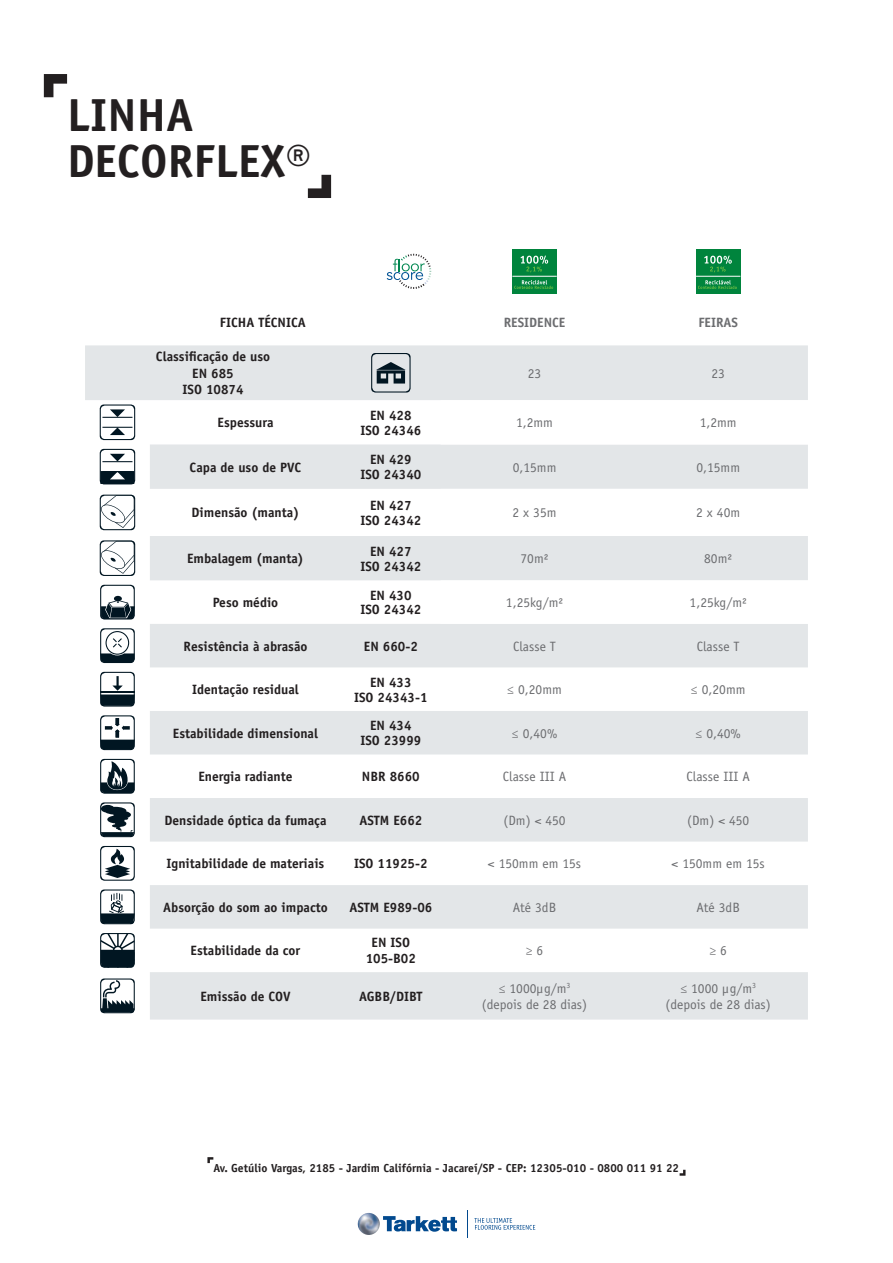
<style>
.page{position:relative;width:893px;height:1263px;background:#fff}
.page>*{position:absolute;margin:0;border:0;box-sizing:border-box;transform-origin:0 0}
.t1{font:700 46.5px/46.5px "Officina Sans Std";color:#231f20}
.t2{font:700 13.5px/14.9px "Officina Sans Std";color:#231f20;text-align:center}
.t3{font:13.5px/16.2px "Officina Sans Std";color:#6c6d70;text-align:center}
.t4{font:700 13.5px "Officina Sans Std";color:#6c6d70}
.t5{font:700 11.7px "Officina Sans Std";color:#231f20}
.s1{font-weight:400}
</style>
<div class="page">
<svg style="left:383px;top:1216px;width:74px;height:16px"></svg>
<svg style="left:474px;top:1218px;width:61px;height:12px"></svg>
<img style="left:358px;top:1213px;width:22px;height:22px;border-radius:11px">
<svg style="left:467px;top:1210px;width:1px;height:28px"></svg>
<svg style="left:308px;top:175px;width:23px;height:23px"></svg>
<svg style="left:44px;top:74px;width:23px;height:23px"></svg>
<svg style="left:680px;top:1170px;width:5px;height:6px"></svg>
<svg style="left:207px;top:1157px;width:6px;height:6px"></svg>
<svg style="left:85px;top:345px;width:723px;height:674px;fill:#e3e6e8"></svg>
<svg style="left:441px;top:400px;width:367px;height:224px"></svg>
<svg style="left:387px;top:254px;width:45px;height:35px"></svg>
<svg style="left:512px;top:249px;width:229px;height:45px"></svg>
<svg style="left:371px;top:353px;width:40px;height:39px;background:#969fa4"></svg>
<svg style="left:100px;top:404px;width:35px;height:36px"></svg>
<hr style="left:102px;top:427px;width:30px;height:1px;background:#011622">
<hr style="left:102px;top:417px;width:30px;height:1px;background:#011622">
<svg style="left:100px;top:449px;width:35px;height:35px"></svg>
<hr style="left:102px;top:471px;width:30px;height:1px;background:#011622">
<hr style="left:102px;top:461px;width:30px;height:1px;background:#011622">
<svg style="left:100px;top:495px;width:35px;height:35px"></svg>
<svg style="left:100px;top:540px;width:35px;height:36px"></svg>
<svg style="left:100px;top:585px;width:35px;height:34px"></svg>
<svg style="left:100px;top:628px;width:35px;height:35px"></svg>
<svg style="left:100px;top:672px;width:35px;height:34px"></svg>
<svg style="left:100px;top:715px;width:35px;height:35px"></svg>
<svg style="left:100px;top:759px;width:35px;height:35px"></svg>
<svg style="left:100px;top:802px;width:35px;height:35px"></svg>
<svg style="left:100px;top:846px;width:35px;height:35px"></svg>
<svg style="left:100px;top:889px;width:35px;height:35px"></svg>
<svg style="left:100px;top:933px;width:35px;height:35px"></svg>
<svg style="left:100px;top:978px;width:35px;height:35px"></svg>
<h1 class="t1" style="left:67px;top:91px;width:246px">LINHA<br>DECORFLEX<span class="s1">®</span></h1>
<p class="t2" style="left:220px;top:315px;width:87px">FICHA TÉCNICA</p>
<p class="t4" style="left:504px;top:314px;width:63px">RESIDENCE</p>
<p class="t4" style="left:698px;top:314px;width:41px">FEIRAS</p>
<p class="t2" style="left:156px;top:349px;width:116px;line-height:16.2px">Classificação de uso<br>EN 685<br>ISO 10874</p>
<p class="t3" style="left:528px;top:365px;width:15px">23</p>
<p class="t3" style="left:711px;top:365px;width:15px">23</p>
<p class="t2" style="left:217px;top:415px;width:57px">Espessura</p>
<p class="t2" style="left:360px;top:408px;width:63px">EN 428<br>ISO 24346</p>
<p class="t3" style="left:516px;top:414px;width:38px">1,2mm</p>
<p class="t3" style="left:700px;top:414px;width:38px">1,2mm</p>
<p class="t2" style="left:190px;top:459px;width:113px">Capa de uso de PVC</p>
<p class="t2" style="left:360px;top:452px;width:63px">EN 429<br>ISO 24340</p>
<p class="t3" style="left:513px;top:459px;width:45px">0,15mm</p>
<p class="t3" style="left:696px;top:459px;width:45px">0,15mm</p>
<p class="t2" style="left:192px;top:505px;width:109px">Dimensão (manta)</p>
<p class="t2" style="left:360px;top:498px;width:63px">EN 427<br>ISO 24342</p>
<p class="t3" style="left:513px;top:505px;width:45px">2 x 35m</p>
<p class="t3" style="left:696px;top:505px;width:45px">2 x 40m</p>
<p class="t2" style="left:187px;top:551px;width:118px">Embalagem (manta)</p>
<p class="t2" style="left:360px;top:543px;width:63px">EN 427<br>ISO 24342</p>
<p class="t3" style="left:521px;top:550px;width:29px">70m²</p>
<p class="t3" style="left:704px;top:550px;width:29px">80m²</p>
<p class="t2" style="left:213px;top:595px;width:67px">Peso médio</p>
<p class="t2" style="left:360px;top:587px;width:63px">EN 430<br>ISO 24342</p>
<p class="t3" style="left:506px;top:594px;width:59px">1,25kg/m²</p>
<p class="t3" style="left:690px;top:594px;width:59px">1,25kg/m²</p>
<p class="t2" style="left:183px;top:638px;width:125px">Resistência à abrasão</p>
<p class="t2" style="left:364px;top:638px;width:56px">EN 660-2</p>
<p class="t3" style="left:513px;top:638px;width:44px">Classe T</p>
<p class="t3" style="left:697px;top:638px;width:44px">Classe T</p>
<p class="t2" style="left:192px;top:682px;width:108px">Identação residual</p>
<p class="t2" style="left:354px;top:674px;width:75px">EN 433<br>ISO 24343-1</p>
<p class="t3" style="left:507px;top:681px;width:56px">≤ 0,20mm</p>
<p class="t3" style="left:691px;top:681px;width:56px">≤ 0,20mm</p>
<p class="t2" style="left:173px;top:725px;width:147px">Estabilidade dimensional</p>
<p class="t2" style="left:360px;top:718px;width:63px">EN 434<br>ISO 23999</p>
<p class="t3" style="left:512px;top:725px;width:47px">≤ 0,40%</p>
<p class="t3" style="left:696px;top:725px;width:47px">≤ 0,40%</p>
<p class="t2" style="left:198px;top:769px;width:96px">Energia radiante</p>
<p class="t2" style="left:362px;top:769px;width:59px">NBR 8660</p>
<p class="t3" style="left:503px;top:768px;width:65px">Classe III A</p>
<p class="t3" style="left:687px;top:768px;width:65px">Classe III A</p>
<p class="t2" style="left:164px;top:812px;width:163px">Densidade óptica da fumaça</p>
<p class="t2" style="left:359px;top:812px;width:65px">ASTM E662</p>
<p class="t3" style="left:503px;top:812px;width:64px">(Dm) &lt; 450</p>
<p class="t3" style="left:687px;top:812px;width:64px">(Dm) &lt; 450</p>
<p class="t2" style="left:167px;top:856px;width:159px">Ignitabilidade de materiais</p>
<p class="t2" style="left:354px;top:856px;width:75px">ISO 11925-2</p>
<p class="t3" style="left:488px;top:855px;width:95px">&lt; 150mm em 15s</p>
<p class="t3" style="left:672px;top:855px;width:95px">&lt; 150mm em 15s</p>
<p class="t2" style="left:163px;top:899px;width:166px">Absorção do som ao impacto</p>
<p class="t2" style="left:349px;top:899px;width:85px">ASTM E989-06</p>
<p class="t3" style="left:513px;top:899px;width:45px">Até 3dB</p>
<p class="t3" style="left:697px;top:899px;width:45px">Até 3dB</p>
<p class="t2" style="left:191px;top:943px;width:111px">Estabilidade da cor</p>
<p class="t2" style="left:366px;top:934px;width:52px;line-height:16.2px">EN ISO<br>105-B02</p>
<p class="t3" style="left:526px;top:943px;width:19px">≥ 6</p>
<p class="t3" style="left:709px;top:943px;width:19px">≥ 6</p>
<p class="t2" style="left:200px;top:988px;width:92px">Emissão de COV</p>
<p class="t2" style="left:359px;top:988px;width:65px">AGBB/DIBT</p>
<p class="t3" style="left:482px;top:980px;width:107px">≤ 1000μg/m<sup>3 </sup>(depois de 28 dias)</p>
<p class="t3" style="left:666px;top:980px;width:107px">≤ 1000 μg/m<sup>3 </sup>(depois de 28 dias)</p>
<p class="t5" style="left:213px;top:1160px;width:467px">Av. Getúlio Vargas, 2185 - Jardim Califórnia - Jacareí/SP - CEP: 12305-010 - 0800 011 91 22</p>
</div>
